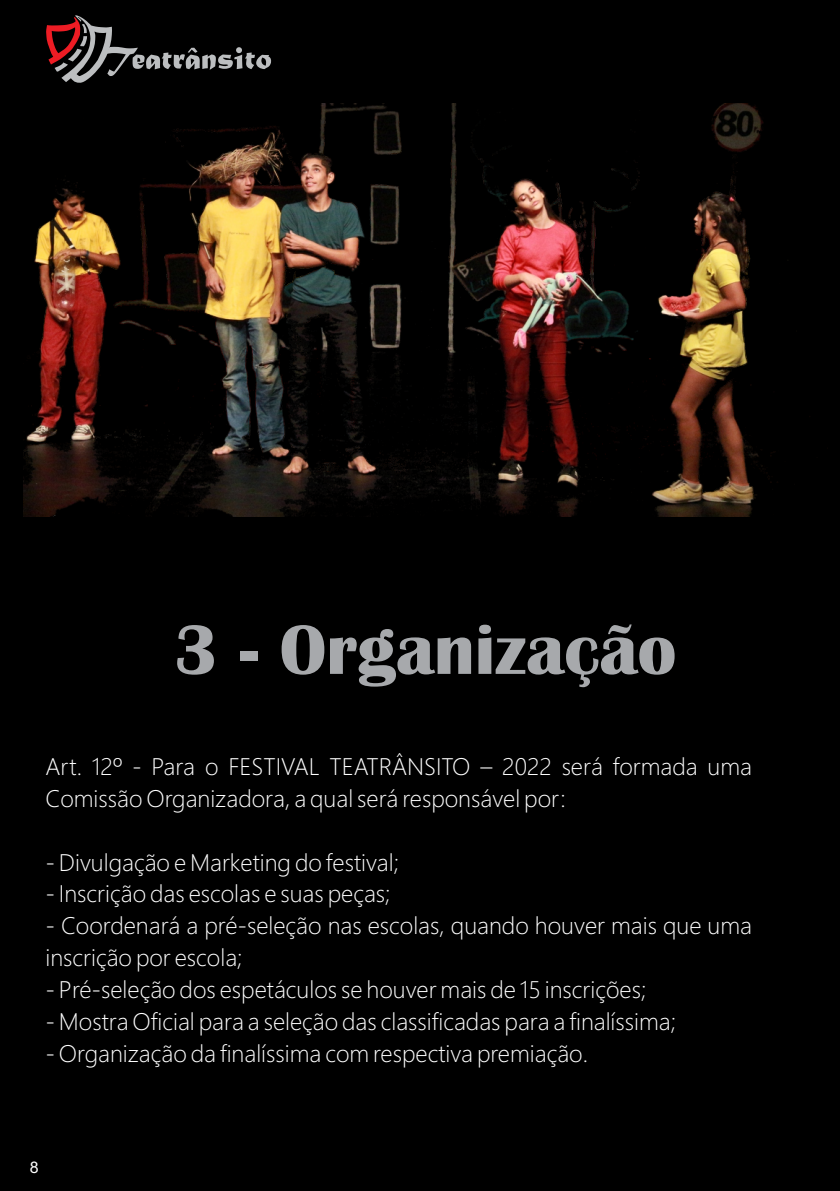
<style>
.page{position:relative;width:840px;height:1191px;background:#fff}
.page>*{position:absolute;margin:0;border:0;box-sizing:border-box;transform-origin:0 0}
.t1{font:700 72px "Britannic";color:#a7a9ac}
.t2{font:300 24px/32px "Segoe UI";color:#fff}
.t3{font:16px "Arial";color:#fff}
</style>
<div class="page">
<div style="left:0;top:0;width:839px;height:1191px;background:#000"></div>
<img style="left:23px;top:104px;width:787px;height:413px">
<svg style="left:46px;top:15px;width:225px;height:68px"></svg>
<h1 class="t1" style="left:174px;top:625px;width:503px">3 - Organização</h1>
<p class="t2" style="left:45px;top:752px;width:707px">Art. 12º - Para o FESTIVAL TEATRÂNSITO – 2022 será formada uma<br>Comissão Organizadora, a qual será responsável por:</p>
<p class="t2" style="left:45px;top:848px;width:355px">- Divulgação e Marketing do festival;</p>
<p class="t2" style="left:45px;top:880px;width:346px">- Inscrição das escolas e suas peças;</p>
<p class="t2" style="left:45px;top:912px;width:707px">- Coordenará a pré-seleção nas escolas, quando houver mais que uma inscrição por escola;</p>
<p class="t2" style="left:45px;top:976px;width:602px">- Pré-seleção dos espetáculos se houver mais de 15 inscrições;</p>
<p class="t2" style="left:45px;top:1008px;width:631px">- Mostra Oficial para a seleção das classificadas para a finalíssima;</p>
<p class="t2" style="left:45px;top:1040px;width:543px">- Organização da finalíssima com respectiva premiação.</p>
<p class="t3" style="left:30px;top:1161px;width:10px">8</p>
</div>
